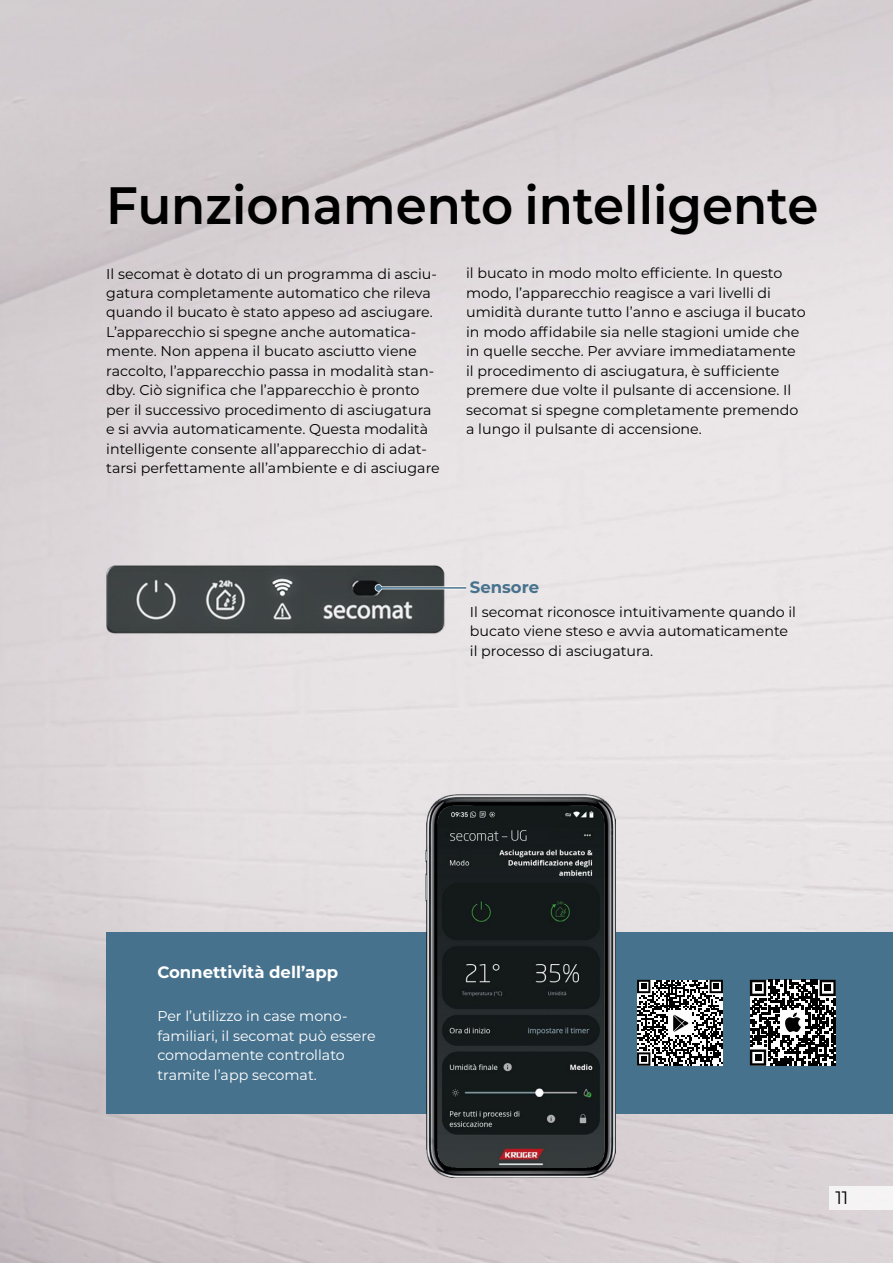
<style>
.page{position:relative;width:893px;height:1263px;background:#fff}
.page>*{position:absolute;margin:0;border:0;box-sizing:border-box;transform-origin:0 0}
.t1{font:600 52.5px "Montserrat";color:#000;scale:.95 1}
.t2{font:18px "Montserrat";color:#000}
.t3{font:700 16.5px "Montserrat";color:#fff}
.t4{font:700 16.5px "Montserrat";color:#47728d}
.t5{font:14.25px/19.5px "Montserrat";color:#000}
.t6{font:14.25px/19.5px "Montserrat";color:#fff}
</style>
<div class="page">
<img style="left:0;top:0;width:893px;height:1263px">
<div style="left:106px;top:932px;width:787px;height:181px;background:#47728d"></div>
<img style="left:106px;top:564px;width:341px;height:71px">
<hr style="left:378px;top:586px;width:88px;height:3px;background:#fff">
<hr style="left:378px;top:587px;width:88px;height:2px;background:#47728d">
<svg style="left:375px;top:585px;width:6px;height:6px"></svg>
<img style="left:425px;top:794px;width:191px;height:383px">
<svg style="left:750px;top:980px;width:86px;height:86px"></svg>
<svg style="left:637px;top:980px;width:86px;height:86px"></svg>
<div style="left:829px;top:1186px;width:64px;height:24px;background:#f5f4f4"></div>
<h1 class="t1" style="left:106px;top:168px;width:751px">Funzionamento intelligente</h1>
<p class="t5" style="left:106px;top:263px;width:335px">Il secomat è dotato di un programma di asciu&shy;gatura completamente automatico che rileva quando il bucato è stato appeso ad asciugare.<br>L’apparecchio si spegne anche automatica&shy;mente. Non appena il bucato asciutto viene raccolto, l’apparecchio passa in modalità stan&shy;dby. Ciò significa che l’apparecchio è pronto per il successivo procedimento di asciugatura e si avvia automaticamente. Questa modalità intelligente consente all’apparecchio di adat&shy;tarsi perfettamente all’ambiente e di asciugare</p>
<p class="t5" style="left:466px;top:263px;width:341px">il bucato in modo molto efficiente. In questo modo, l’apparecchio reagisce a vari livelli di umidità durante tutto l’anno e asciuga il bucato in modo affidabile sia nelle stagioni umide che in quelle secche. Per avviare immediatamente il procedimento di asciugatura, è sufficiente premere due volte il pulsante di accensione. Il secomat si spegne completamente premendo a lungo il pulsante di accensione.</p>
<p class="t4" style="left:470px;top:575px;width:71px">Sensore</p>
<p class="t5" style="left:470px;top:601px;width:328px">Il secomat riconosce intuitivamente quando il bucato viene steso e avvia automaticamente il processo di asciugatura.</p>
<p class="t3" style="left:157px;top:960px;width:182px">Connettività dell’app</p>
<p class="t6" style="left:157px;top:1006px;width:220px">Per l’utilizzo in case mono&shy;familiari, il secomat può essere comodamente controllato tramite l’app secomat.</p>
<p class="t2" style="left:836px;top:1185px;width:14px">11</p>
</div>
